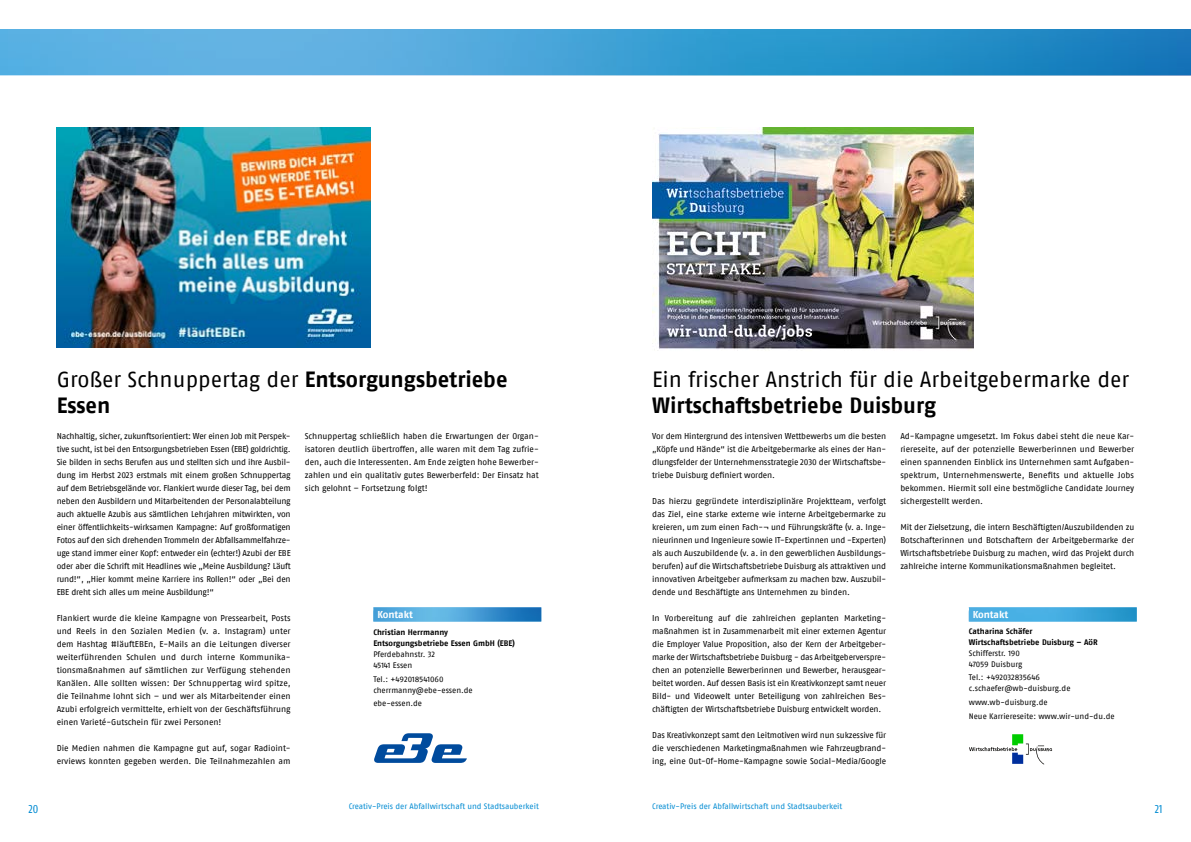
<style>
.page{position:relative;width:1191px;height:842px;background:#fff}
.page>*{position:absolute;margin:0;border:0;box-sizing:border-box;transform-origin:0 0}
.t1{font:22px "Fago No Regular Tf";letter-spacing:-.005em;color:#000}
.t2{font:700 22px "Fago No";letter-spacing:-.005em;color:#000}
.t3{font:12px "Fago Co Lf";color:#008bd2}
.t4{font:700 10px "Fago No";letter-spacing:-.005em;color:#fff}
.t5{font:8.5px/13px "Fago No Regular LF";letter-spacing:-.01em;color:#000;text-align:justify}
.t6{font:8px/11px "Fago No Regular LF";letter-spacing:-.005em;color:#000}
.t7{font:8px "Fago No Regular Tf";color:#008bd2}
.t8{font:700 8px/11px "Fago No";color:#000}
.s1{font-family:"Fago No";font-weight:700}
</style>
<div class="page">
<img style="left:0;top:30px;width:568px;height:45px">
<img style="left:568px;top:30px;width:623px;height:45px">
<img style="left:57px;top:128px;width:314px;height:219px">
<img style="left:652px;top:127px;width:322px;height:224px">
<img style="left:968px;top:607px;width:168px;height:14px">
<svg style="left:969px;top:734px;width:83px;height:31px"></svg>
<img style="left:373px;top:607px;width:168px;height:14px">
<svg style="left:374px;top:733px;width:93px;height:30px"></svg>
<h1 class="t1" style="left:57px;top:366px;width:452px">Großer Schnuppertag der <span class="s1">Entsorgungsbetriebe</span></h1>
<h1 class="t2" style="left:57px;top:392px;width:55px">Essen</h1>
<p class="t5" style="left:57px;top:429px;width:235px">Nachhaltig, sicher, zukunftsorientiert: Wer einen Job mit Perspek&shy;tive sucht, ist bei den Entsorgungsbetrieben Essen (EBE) goldrichtig.<br>Sie bilden in sechs Berufen aus und stellten sich und ihre Ausbil&shy;dung im Herbst 2023 erstmals mit einem großen Schnuppertag auf dem Betriebsgelände vor. Flankiert wurde dieser Tag, bei dem neben den Ausbildern und Mitarbeitenden der Personalabteilung auch aktuelle Azubis aus sämtlichen Lehrjahren mitwirkten, von einer öffentlichkeits-wirksamen Kampagne: Auf großformatigen Fotos auf den sich drehenden Trommeln der Abfallsammelfahrze&shy;uge stand immer einer Kopf: entweder ein (echter!) Azubi der EBE oder aber die Schrift mit Headlines wie „Meine Ausbildung? Läuft rund!“, „Hier kommt meine Karriere ins Rollen!“ oder „Bei den EBE dreht sich alles um meine Ausbildung!“</p>
<p class="t5" style="left:57px;top:611px;width:235px">Flankiert wurde die kleine Kampagne von Pressearbeit, Posts und Reels in den Sozialen Medien (v. a. Instagram) unter dem Hashtag #läuftEBEn, E-Mails an die Leitungen diverser weiterführenden Schulen und durch interne Kommunika&shy;tionsmaßnahmen auf sämtlichen zur Verfügung stehenden Kanälen. Alle sollten wissen: Der Schnuppertag wird spitze, die Teilnahme lohnt sich – und wer als Mitarbeitender einen Azubi erfolgreich vermittelte, erhielt von der Geschäftsführung einen Varieté-Gutschein für zwei Personen!</p>
<p class="t5" style="left:57px;top:741px;width:235px">Die Medien nahmen die Kampagne gut auf, sogar Radioint&shy;erviews konnten gegeben werden. Die Teilnahmezahlen am</p>
<p class="t5" style="left:305px;top:429px;width:235px">Schnuppertag schließlich haben die Erwartungen der Organ&shy;isatoren deutlich übertroffen, alle waren mit dem Tag zufrie&shy;den, auch die Interessenten. Am Ende zeigten hohe Bewerber&shy;zahlen und ein qualitativ gutes Bewerberfeld: Der Einsatz hat sich gelohnt – Fortsetzung folgt!</p>
<p class="t4" style="left:377px;top:609px;width:37px">Kontakt</p>
<p class="t8" style="left:373px;top:626px;width:143px">Christian Herrmanny<br>Entsorgungsbetriebe Essen GmbH (EBE)</p>
<p class="t6" style="left:373px;top:648px;width:63px">Pferdebahnstr. 32<br>45141 Essen</p>
<p class="t6" style="left:373px;top:673px;width:101px">Tel.: +492018541060 cherrmanny@ebe-essen.de</p>
<p class="t6" style="left:373px;top:698px;width:50px">ebe-essen.de</p>
<h1 class="t1" style="left:652px;top:367px;width:478px">Ein frischer Anstrich für die Arbeitgebermarke der</h1>
<h1 class="t2" style="left:652px;top:392px;width:285px">Wirtschaftsbetriebe Duisburg</h1>
<p class="t5" style="left:652px;top:429px;width:235px">Vor dem Hintergrund des intensiven Wettbewerbs um die besten „Köpfe und Hände“ ist die Arbeitgebermarke als eines der Han&shy;dlungsfelder der Unternehmensstrategie 2030 der Wirtschaftsbe&shy;triebe Duisburg definiert worden.</p>
<p class="t5" style="left:652px;top:494px;width:235px">Das hierzu gegründete interdisziplinäre Projektteam, verfolgt das Ziel, eine starke externe wie interne Arbeitgebermarke zu kreieren, um zum einen Fach-¬ und Führungskräfte (v. a. Inge&shy;nieurinnen und Ingenieure sowie IT-Expertinnen und -Experten) als auch Auszubildende (v. a. in den gewerblichen Ausbildungs&shy;berufen) auf die Wirtschaftsbetriebe Duisburg als attraktiven und innovativen Arbeitgeber aufmerksam zu machen bzw. Auszubil&shy;dende und Beschäftigte ans Unternehmen zu binden.</p>
<p class="t5" style="left:652px;top:611px;width:235px">In Vorbereitung auf die zahlreichen geplanten Marketing&shy;maßnahmen ist in Zusammenarbeit mit einer externen Agentur die Employer Value Proposition, also der Kern der Arbeitgeber&shy;marke der Wirtschaftsbetriebe Duisburg - das Arbeitgeberverspre&shy;chen an potenzielle Bewerberinnen und Bewerber, herausgear&shy;beitet worden. Auf dessen Basis ist ein Kreativkonzept samt neuer Bild- und Videowelt unter Beteiligung von zahlreichen Bes&shy;chäftigten der Wirtschaftsbetriebe Duisburg entwickelt worden.</p>
<p class="t5" style="left:652px;top:728px;width:235px">Das Kreativkonzept samt den Leitmotiven wird nun sukzessive für die verschiedenen Marketingmaßnahmen wie Fahrzeugbrand&shy;ing, eine Out-Of-Home-Kampagne sowie Social-Media/Google</p>
<p class="t5" style="left:900px;top:429px;width:235px">Ad-Kampagne umgesetzt. Im Fokus dabei steht die neue Kar&shy;riereseite, auf der potenzielle Bewerberinnen und Bewerber einen spannenden Einblick ins Unternehmen samt Aufgaben&shy;spektrum, Unternehmenswerte, Benefits und aktuelle Jobs bekommen. Hiermit soll eine bestmögliche Candidate Journey sichergestellt werden.</p>
<p class="t5" style="left:900px;top:520px;width:235px">Mit der Zielsetzung, die intern Beschäftigten/Auszubildenden zu Botschafterinnen und Botschaftern der Arbeitgebermarke der Wirtschaftsbetriebe Duisburg zu machen, wird das Projekt durch zahlreiche interne Kommunikationsmaßnahmen begleitet.</p>
<p class="t4" style="left:972px;top:609px;width:37px">Kontakt</p>
<p class="t8" style="left:968px;top:625px;width:130px">Catharina Schäfer<br>Wirtschaftsbetriebe Duisburg – AöR</p>
<p class="t6" style="left:968px;top:647px;width:55px">Schifferstr. 190<br>47059 Duisburg</p>
<p class="t6" style="left:968px;top:672px;width:103px">Tel.: +492032835646 c.schaefer@wb-duisburg.de</p>
<p class="t6" style="left:968px;top:695px;width:147px;line-height:13.8px">www.wb-duisburg.de<br>Neue Karriereseite: www.wir-und-du.de</p>
<p class="t7" style="left:349px;top:801px;width:192px">Creativ-Preis der Abfallwirtschaft und Stadtsauberkeit</p>
<p class="t7" style="left:652px;top:801px;width:192px">Creativ-Preis der Abfallwirtschaft und Stadtsauberkeit</p>
<h2 class="t3" style="left:28px;top:802px;width:11px">20</h2>
<h2 class="t3" style="left:1154px;top:802px;width:9px">21</h2>
</div>
